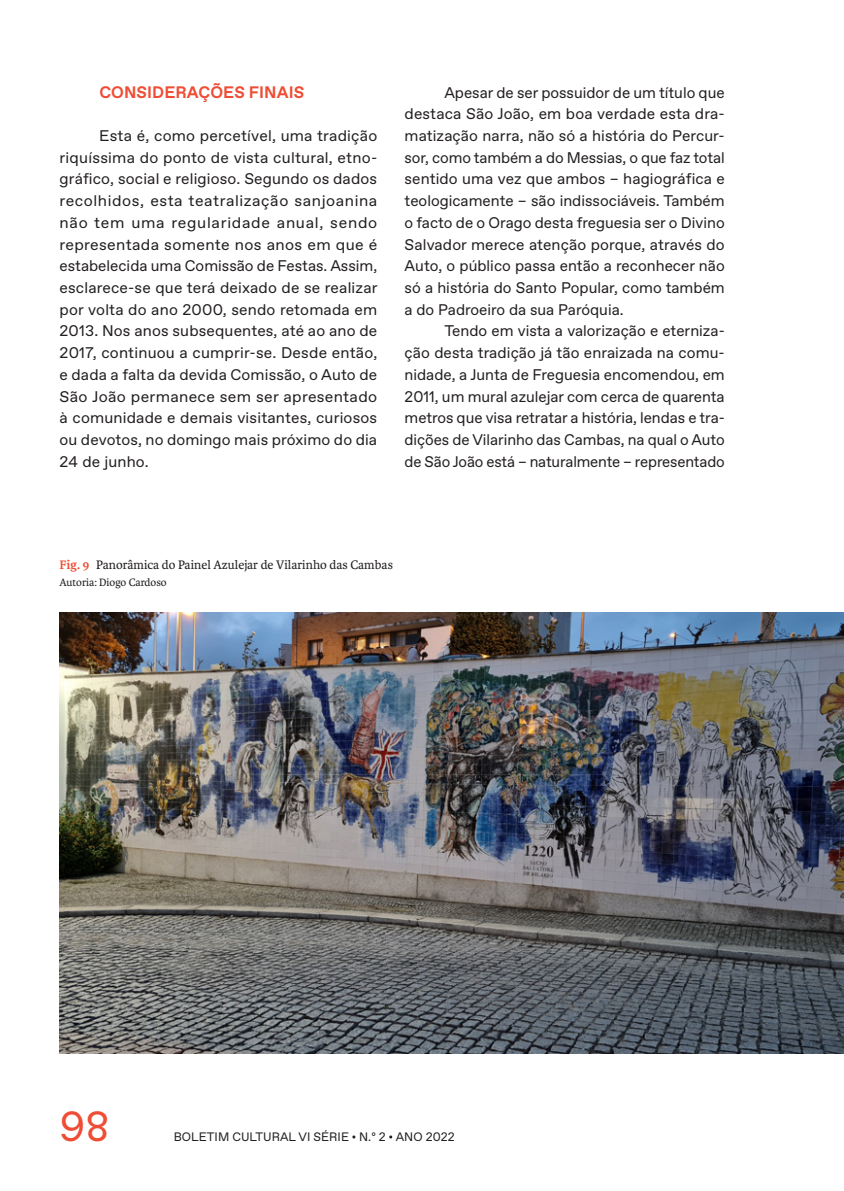
<style>
.page{position:relative;width:844px;height:1191px;background:#fff}
.page>*{position:absolute;margin:0;border:0;box-sizing:border-box;transform-origin:0 0}
.t1{font:42px "Favorit Pro";color:#ef4d35}
._7__titulos_N2_2_col{font:700 16.62px "Favorit Pro";letter-spacing:.005em;color:#ef4d35}
._7__texto_2_colunas{font:15.4px/21.7px "Favorit Pro";color:#231f20;text-align:justify}
._7__legendas_serifas{font:13.12px "Karmina";color:#231f20}
.t2{font:12.25px "Favorit Pro";letter-spacing:.005em;color:#231f20}
._7__legendas_copyrig{font:11.38px "Karmina";color:#231f20}
.s1{font-weight:700;color:#ef4d35}
</style>
<div class="page">
<img style="left:60px;top:612px;width:783px;height:441px">
<p class="_7__titulos_N2_2_col" style="left:99px;top:81px;width:206px">CONSIDERAÇÕES FINAIS</p>
<p class="_7__texto_2_colunas" style="left:60px;top:124px;width:319px;text-indent:40px">Esta é, como percetível, uma tradição riquíssima do ponto de vista cultural, etno&shy;gráfico, social e religioso. Segundo os dados recolhidos, esta teatralização sanjoanina não tem uma regularidade anual, sendo representada somente nos anos em que é estabelecida uma Comissão de Festas. Assim, esclarece-‑se que terá deixado de se realizar por volta do ano 2000, sendo retomada em 2013. Nos anos subsequentes, até ao ano de 2017, continuou a cumprir-‑se. Desde então, e dada a falta da devida Comissão, o Auto de São João permanece sem ser apresentado à comunidade e demais visitantes, curiosos ou devotos, no domingo mais próximo do dia 24 de junho.</p>
<p class="_7__texto_2_colunas" style="left:404px;top:81px;width:321px;text-indent:40px">Apesar de ser possuidor de um título que destaca São João, em boa verdade esta dra&shy;matização narra, não só a história do Percur&shy;sor, como também a do Messias, o que faz total sentido uma vez que ambos – hagiográfica e teologicamente – são indissociáveis. Também o facto de o Orago desta freguesia ser o Divino Salvador merece atenção porque, através do Auto, o público passa então a reconhecer não só a história do Santo Popular, como também a do Padroeiro da sua Paróquia.</p>
<p class="_7__texto_2_colunas" style="left:404px;top:320px;width:321px;text-indent:40px">Tendo em vista a valorização e eterniza&shy;ção desta tradição já tão enraizada na comu&shy;nidade, a Junta de Freguesia encomendou, em 2011, um mural azulejar com cerca de quarenta metros que visa retratar a história, lendas e tra&shy;dições de Vilarinho das Cambas, na qual o Auto de São João está – naturalmente – representado</p>
<p class="_7__legendas_serifas" style="left:60px;top:557px;width:335px"><span class="s1">Fig. 9</span> Panorâmica do Painel Azulejar de Vilarinho das Cambas</p>
<p class="_7__legendas_copyrig" style="left:60px;top:575px;width:109px">Autoria: Diogo Cardoso</p>
<h1 class="t1" style="left:60px;top:1098px;width:51px">98</h1>
<p class="t2" style="left:174px;top:1128px;width:282px">BOLETIM CULTURAL VI SÉRIE N.º 2 ANO 2022</p>
</div>
